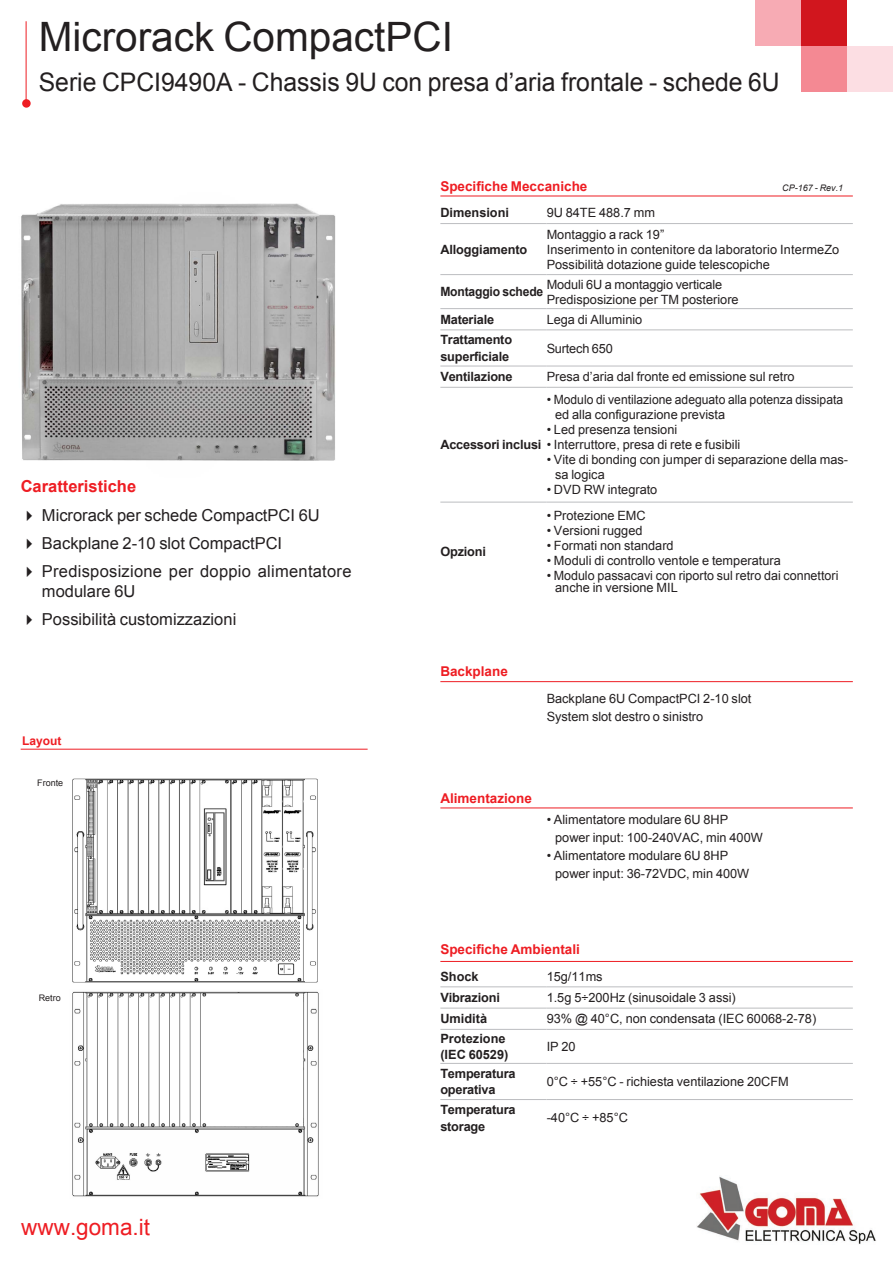
<style>
.page{position:relative;width:893px;height:1263px;background:#fff}
.page>*{position:absolute;margin:0;border:0;box-sizing:border-box;transform-origin:0 0}
.Normale{font:40.5px "Arial";color:#231f20}
.Normale-2{font:25.5px "Arial";color:#231f20}
.Normale-3{font:22.5px "Arial";color:#ee1d23}
.Normale-4{font:16.5px/19.8px "Arial";color:#231f20}
.Normale-5{font:700 16.5px "Arial";color:#ee1d23}
.Normale-6{font:700 13.5px "Arial";color:#ee1d23}
.Normale-7{font:12.75px/15px "Arial";color:#231f20}
.Normale-8{font:700 12.75px "Arial";letter-spacing:-.015em;color:#231f20}
.Normale-9{font:700 12.75px "Arial";letter-spacing:-.015em;color:#231f20;scale:.95 1}
.Normale-10{font:700 12px "Arial";color:#ee1d23}
.Normale-11{font:italic 9px "Arial";color:#231f20}
.Normale-12{font:9px "Arial";color:#231f20}
.s1{font-weight:700}
</style>
<div class="page">
<div style="left:22px;top:99px;width:9px;height:9px;background:#ee1d23;border-radius:50%"></div>
<hr style="left:26px;top:21px;width:1px;height:79px;background:#ee1d23">
<img style="left:697px;top:1176px;width:179px;height:68px">
<div style="left:801px;top:46px;width:46px;height:46px;background:#f48993"></div>
<div style="left:801px;top:0;width:46px;height:46px;background:#d1161e"></div>
<div style="left:755px;top:0;width:46px;height:46px;background:#f7abb4"></div>
<div style="left:847px;top:46px;width:46px;height:46px;background:#fcdee3"></div>
<hr style="left:21px;top:749px;width:347px;height:1px;background:#ee1d23">
<svg style="left:440px;top:330px;width:413px;height:172px"></svg>
<hr style="left:440px;top:223px;width:107px;height:1px;background:#bcbdc0">
<hr style="left:547px;top:223px;width:306px;height:1px;background:#bcbdc0">
<hr style="left:440px;top:274px;width:107px;height:1px;background:#bcbdc0">
<hr style="left:547px;top:274px;width:306px;height:1px;background:#bcbdc0">
<hr style="left:440px;top:308px;width:107px;height:1px;background:#bcbdc0">
<hr style="left:547px;top:308px;width:306px;height:1px;background:#bcbdc0">
<hr style="left:440px;top:329px;width:107px;height:1px;background:#bcbdc0">
<hr style="left:547px;top:329px;width:306px;height:1px;background:#bcbdc0">
<hr style="left:440px;top:366px;width:107px;height:1px;background:#bcbdc0">
<hr style="left:547px;top:366px;width:306px;height:1px;background:#bcbdc0">
<hr style="left:440px;top:387px;width:107px;height:1px;background:#bcbdc0">
<hr style="left:547px;top:387px;width:306px;height:1px;background:#bcbdc0">
<hr style="left:440px;top:502px;width:107px;height:1px;background:#bcbdc0">
<hr style="left:547px;top:502px;width:306px;height:1px;background:#bcbdc0">
<hr style="left:440px;top:196px;width:413px;height:1px;background:#ee1d23">
<hr style="left:440px;top:681px;width:413px;height:1px;background:#ee1d23">
<hr style="left:440px;top:807px;width:413px;height:1px;background:#ee1d23">
<svg style="left:440px;top:987px;width:413px;height:21px"></svg>
<hr style="left:440px;top:986px;width:107px;height:1px;background:#bcbdc0">
<hr style="left:547px;top:986px;width:306px;height:1px;background:#bcbdc0">
<hr style="left:440px;top:1008px;width:107px;height:1px;background:#bcbdc0">
<hr style="left:547px;top:1008px;width:306px;height:1px;background:#bcbdc0">
<hr style="left:440px;top:1029px;width:107px;height:1px;background:#bcbdc0">
<hr style="left:547px;top:1029px;width:306px;height:1px;background:#bcbdc0">
<hr style="left:440px;top:1063px;width:107px;height:1px;background:#bcbdc0">
<hr style="left:547px;top:1063px;width:306px;height:1px;background:#bcbdc0">
<hr style="left:440px;top:1099px;width:107px;height:1px;background:#bcbdc0">
<hr style="left:547px;top:1099px;width:306px;height:1px;background:#bcbdc0">
<hr style="left:440px;top:961px;width:413px;height:1px;background:#ee1d23">
<img style="left:21px;top:203px;width:315px;height:258px">
<img style="left:72px;top:778px;width:246px;height:205px">
<img style="left:72px;top:991px;width:247px;height:206px">
<p class="Normale" style="left:39px;top:10px;width:416px">Microrack CompactPCI</p>
<p class="Normale-2" style="left:39px;top:66px;width:742px">Serie CPCI9490A - Chassis 9U con presa d’aria frontale - schede 6U</p>
<p class="Normale-6" style="left:440px;top:177px;width:149px">Specifiche Meccaniche</p>
<p class="Normale-11" style="left:782px;top:182px;width:63px">CP-167 - Rev.1</p>
<p class="Normale-8" style="left:440px;top:204px;width:70px">Dimensioni</p>
<p class="Normale-7" style="left:547px;top:206px;width:110px">9U 84TE 488.7 mm</p>
<p class="Normale-8" style="left:440px;top:241px;width:89px">Alloggiamento</p>
<p class="Normale-7" style="left:547px;top:227px;width:119px">Montaggio a rack 19”</p>
<p class="Normale-7" style="left:547px;top:242px;width:294px">Inserimento in contenitore da laboratorio IntermeZo</p>
<p class="Normale-7" style="left:547px;top:257px;width:225px">Possibilità dotazione guide telescopiche</p>
<p class="Normale-7" style="left:547px;top:277px;width:177px">Moduli 6U a montaggio verticale</p>
<p class="Normale-7" style="left:547px;top:292px;width:194px">Predisposizione per TM posteriore</p>
<p class="Normale-9" style="left:440px;top:283px;width:110px">Montaggio schede</p>
<p class="Normale-8" style="left:440px;top:311px;width:55px">Materiale</p>
<p class="Normale-7" style="left:547px;top:312px;width:97px">Lega di Alluminio</p>
<p class="Normale-8" style="left:440px;top:331px;width:73px">Trattamento</p>
<p class="Normale-8" style="left:440px;top:348px;width:70px">superficiale</p>
<p class="Normale-7" style="left:547px;top:341px;width:68px">Surtech 650</p>
<p class="Normale-5" style="left:21px;top:476px;width:117px">Caratteristiche</p>
<p class="Normale-4" style="left:21px;top:505px;width:301px">✔ Microrack per schede CompactPCI 6U</p>
<p class="Normale-4" style="left:21px;top:533px;width:263px">✔ Backplane 2-10 slot CompactPCI</p>
<p class="Normale-4" style="left:42px;top:562px;width:311px;text-indent:-21px">✔ Predisposizione per doppio alimentatore modulare 6U</p>
<p class="Normale-4" style="left:21px;top:610px;width:217px">✔ Possibilità customizzazioni</p>
<p class="Normale-10" style="left:22px;top:733px;width:41px">Layout</p>
<p class="Normale-12" style="left:37px;top:777px;width:28px">Fronte</p>
<p class="Normale-12" style="left:39px;top:991px;width:24px">Retro</p>
<p class="Normale-3" style="left:21px;top:1212px;width:130px">www.goma.it</p>
<p class="Normale-8" style="left:440px;top:368px;width:74px">Ventilazione</p>
<p class="Normale-7" style="left:547px;top:369px;width:250px">Presa d’aria dal fronte ed emissione sul retro</p>
<p class="Normale-7" style="left:547px;top:392px;width:298px">• Modulo di ventilazione adeguato alla potenza dissipata</p>
<p class="Normale-7" style="left:555px;top:407px;width:172px">ed alla configurazione prevista</p>
<p class="Normale-7" style="left:547px;top:422px;width:132px">• Led presenza tensioni</p>
<p class="Normale-7" style="left:555px;top:452px;width:294px;text-indent:-8px">• Vite di bonding con jumper di separazione della mas&shy;sa logica</p>
<p class="Normale-7" style="left:547px;top:482px;width:112px">• DVD RW integrato</p>
<p class="Normale-7" style="left:440px;top:437px;width:301px"><span class="s1">Accessori inclusi</span> • Interruttore, presa di rete e fusibili</p>
<p class="Normale-8" style="left:440px;top:543px;width:47px">Opzioni</p>
<p class="Normale-7" style="left:547px;top:508px;width:101px">• Protezione EMC</p>
<p class="Normale-7" style="left:547px;top:523px;width:97px">• Versioni rugged</p>
<p class="Normale-7" style="left:547px;top:538px;width:129px">• Formati non standard</p>
<p class="Normale-7" style="left:547px;top:553px;width:236px">• Moduli di controllo ventole e temperatura</p>
<p class="Normale-7" style="left:555px;top:570px;width:285px;line-height:11.9px;text-indent:-9px">• Modulo passacavi con riporto sul retro dai connettori anche in versione MIL</p>
<p class="Normale-6" style="left:440px;top:662px;width:69px">Backplane</p>
<p class="Normale-7" style="left:547px;top:691px;width:206px">Backplane 6U CompactPCI 2-10 slot</p>
<p class="Normale-7" style="left:547px;top:709px;width:158px">System slot destro o sinistro</p>
<p class="Normale-6" style="left:440px;top:789px;width:93px">Alimentazione</p>
<p class="Normale-7" style="left:547px;top:812px;width:183px">• Alimentatore modulare 6U 8HP</p>
<p class="Normale-7" style="left:555px;top:830px;width:209px">power input: 100-240VAC, min 400W</p>
<p class="Normale-7" style="left:547px;top:848px;width:183px">• Alimentatore modulare 6U 8HP</p>
<p class="Normale-7" style="left:555px;top:866px;width:196px">power input: 36-72VDC, min 400W</p>
<p class="Normale-6" style="left:440px;top:940px;width:141px">Specifiche Ambientali</p>
<p class="Normale-8" style="left:440px;top:968px;width:40px">Shock</p>
<p class="Normale-7" style="left:547px;top:969px;width:57px">15g/11ms</p>
<p class="Normale-8" style="left:440px;top:989px;width:61px">Vibrazioni</p>
<p class="Normale-7" style="left:547px;top:990px;width:191px">1.5g 5÷200Hz (sinusoidale 3 assi)</p>
<p class="Normale-8" style="left:440px;top:1010px;width:48px">Umidità</p>
<p class="Normale-7" style="left:547px;top:1011px;width:271px">93% @ 40°C, non condensata (IEC 60068-2-78)</p>
<p class="Normale-8" style="left:440px;top:1030px;width:67px">Protezione</p>
<p class="Normale-8" style="left:440px;top:1046px;width:70px">(IEC 60529)</p>
<p class="Normale-7" style="left:547px;top:1039px;width:31px">IP 20</p>
<p class="Normale-8" style="left:440px;top:1065px;width:77px">Temperatura</p>
<p class="Normale-8" style="left:440px;top:1081px;width:57px">operativa</p>
<p class="Normale-8" style="left:440px;top:1101px;width:77px">Temperatura</p>
<p class="Normale-8" style="left:440px;top:1118px;width:46px">storage</p>
<p class="Normale-7" style="left:547px;top:1074px;width:244px">0°C ÷ +55°C - richiesta ventilazione 20CFM</p>
<p class="Normale-7" style="left:547px;top:1110px;width:83px">-40°C ÷ +85°C</p>
</div>
